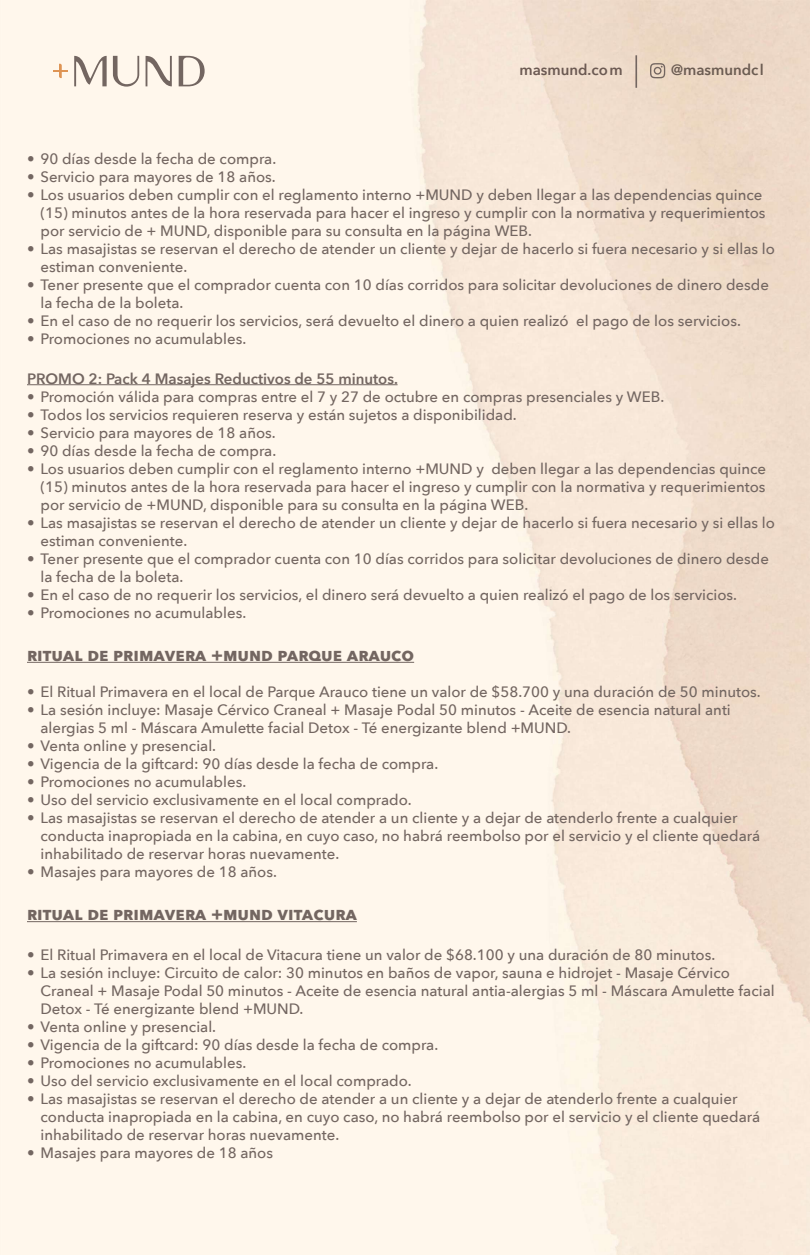
<style>
.page{position:relative;width:810px;height:1255px;background:#fff}
.page>*{position:absolute;margin:0;border:0;box-sizing:border-box;transform-origin:0 0}
.t1{font:700 18px "Avenir Next";letter-spacing:.07em;color:#736661}
.t2{font:500 15px/18px "Avenir Next";color:#736661}
.t3{font:600 15px "Avenir Next";color:#736661}
.t4{font:600 14.92px "Avenir Next";color:#6b5952}
.t5{font:600 14.92px "Avenir Next";color:#6b5c52}
</style>
<div class="page">
<img style="left:0;top:0;width:810px;height:1254px">
<svg style="left:113px;top:56px;width:26px;height:31px"></svg>
<svg style="left:179px;top:56px;width:26px;height:30px"></svg>
<svg style="left:74px;top:56px;width:33px;height:30px"></svg>
<svg style="left:146px;top:56px;width:26px;height:30px"></svg>
<svg style="left:53px;top:64px;width:14px;height:14px"></svg>
<hr style="left:635px;top:55px;width:2px;height:33px;background:#736661">
<svg style="left:650px;top:63px;width:15px;height:15px"></svg>
<hr style="left:27px;top:384px;width:371px;height:1px;background:#736661">
<hr style="left:27px;top:662px;width:387px;height:1px;background:#736661">
<hr style="left:27px;top:921px;width:330px;height:1px;background:#736661">
<p class="t4" style="left:519px;top:57px;width:105px">masmund.com</p>
<p class="t5" style="left:671px;top:57px;width:94px">@masmundcl</p>
<p class="t2" style="left:27px;top:149px;width:251px">• 90 días desde la fecha de compra.</p>
<p class="t2" style="left:27px;top:167px;width:250px">• Servicio para mayores de 18 años.</p>
<p class="t2" style="left:40px;top:185px;width:727px;text-indent:-14px">• Los usuarios deben cumplir con el reglamento interno +MUND y deben llegar a las dependencias quince (15) minutos antes de la hora reservada para hacer el ingreso y cumplir con la normativa y requerimientos por servicio de + MUND, disponible para su consulta en la página WEB.</p>
<p class="t2" style="left:40px;top:239px;width:736px;text-indent:-14px">• Las masajistas se reservan el derecho de atender un cliente y dejar de hacerlo si fuera necesario y si ellas lo estiman conveniente.</p>
<p class="t2" style="left:40px;top:275px;width:730px;text-indent:-14px">• Tener presente que el comprador cuenta con 10 días corridos para solicitar devoluciones de dinero desde la fecha de la boleta.</p>
<p class="t2" style="left:27px;top:311px;width:715px">• En el caso de no requerir los servicios, será devuelto el dinero a quien realizó el pago de los servicios.</p>
<p class="t2" style="left:27px;top:329px;width:221px">• Promociones no acumulables.</p>
<p class="t3" style="left:27px;top:365px;width:373px">PROMO 2: Pack 4 Masajes Reductivos de 55 minutos.</p>
<p class="t2" style="left:27px;top:387px;width:639px">• Promoción válida para compras entre el 7 y 27 de octubre en compras presenciales y WEB.</p>
<p class="t2" style="left:27px;top:405px;width:491px">• Todos los servicios requieren reserva y están sujetos a disponibilidad.</p>
<p class="t2" style="left:27px;top:423px;width:250px">• Servicio para mayores de 18 años.</p>
<p class="t2" style="left:27px;top:441px;width:251px">• 90 días desde la fecha de compra.</p>
<p class="t2" style="left:40px;top:459px;width:727px;text-align:justify;text-indent:-14px">• Los usuarios deben cumplir con el reglamento interno +MUND y deben llegar a las dependencias quince (15) minutos antes de la hora reservada para hacer el ingreso y cumplir con la normativa y requerimientos por servicio de +MUND, disponible para su consulta en la página WEB.</p>
<p class="t2" style="left:40px;top:513px;width:736px;text-indent:-14px">• Las masajistas se reservan el derecho de atender un cliente y dejar de hacerlo si fuera necesario y si ellas lo estiman conveniente.</p>
<p class="t2" style="left:40px;top:549px;width:730px;text-indent:-14px">• Tener presente que el comprador cuenta con 10 días corridos para solicitar devoluciones de dinero desde la fecha de la boleta.</p>
<p class="t2" style="left:27px;top:585px;width:712px">• En el caso de no requerir los servicios, el dinero será devuelto a quien realizó el pago de los servicios.</p>
<p class="t2" style="left:27px;top:603px;width:221px">• Promociones no acumulables.</p>
<p class="t1" style="left:27px;top:639px;width:377px">Ritual de Primavera +MUND Parque Arauco</p>
<p class="t2" style="left:27px;top:682px;width:735px">• El Ritual Primavera en el local de Parque Arauco tiene un valor de $58.700 y una duración de 50 minutos.</p>
<p class="t2" style="left:40px;top:700px;width:692px;text-indent:-14px">• La sesión incluye: Masaje Cérvico Craneal + Masaje Podal 50 minutos - Aceite de esencia natural anti alergias 5 ml - Máscara Amulette facial Detox - Té energizante blend +MUND.</p>
<p class="t2" style="left:27px;top:736px;width:191px">• Venta online y presencial.</p>
<p class="t2" style="left:27px;top:754px;width:413px">• Vigencia de la giftcard: 90 días desde la fecha de compra.</p>
<p class="t2" style="left:27px;top:772px;width:221px">• Promociones no acumulables.</p>
<p class="t2" style="left:27px;top:790px;width:386px">• Uso del servicio exclusivamente en el local comprado.</p>
<p class="t2" style="left:40px;top:808px;width:721px;text-indent:-14px">• Las masajistas se reservan el derecho de atender a un cliente y a dejar de atenderlo frente a cualquier conducta inapropiada en la cabina, en cuyo caso, no habrá reembolso por el servicio y el cliente quedará inhabilitado de reservar horas nuevamente.</p>
<p class="t2" style="left:27px;top:862px;width:251px">• Masajes para mayores de 18 años.</p>
<p class="t1" style="left:27px;top:898px;width:330px">Ritual de Primavera +MUND Vitacura</p>
<p class="t2" style="left:27px;top:945px;width:690px">• El Ritual Primavera en el local de Vitacura tiene un valor de $68.100 y una duración de 80 minutos.</p>
<p class="t2" style="left:40px;top:963px;width:736px;text-indent:-14px">• La sesión incluye: Circuito de calor: 30 minutos en baños de vapor, sauna e hidrojet - Masaje Cérvico<br>Craneal + Masaje Podal 50 minutos - Aceite de esencia natural antia-alergias 5 ml - Máscara Amulette facial<br>Detox - Té energizante blend +MUND.</p>
<p class="t2" style="left:27px;top:1017px;width:191px">• Venta online y presencial.</p>
<p class="t2" style="left:27px;top:1035px;width:413px">• Vigencia de la giftcard: 90 días desde la fecha de compra.</p>
<p class="t2" style="left:27px;top:1053px;width:221px">• Promociones no acumulables.</p>
<p class="t2" style="left:27px;top:1071px;width:386px">• Uso del servicio exclusivamente en el local comprado.</p>
<p class="t2" style="left:40px;top:1089px;width:721px;text-indent:-14px">• Las masajistas se reservan el derecho de atender a un cliente y a dejar de atenderlo frente a cualquier conducta inapropiada en la cabina, en cuyo caso, no habrá reembolso por el servicio y el cliente quedará inhabilitado de reservar horas nuevamente.</p>
<p class="t2" style="left:27px;top:1143px;width:248px">• Masajes para mayores de 18 años</p>
</div>
